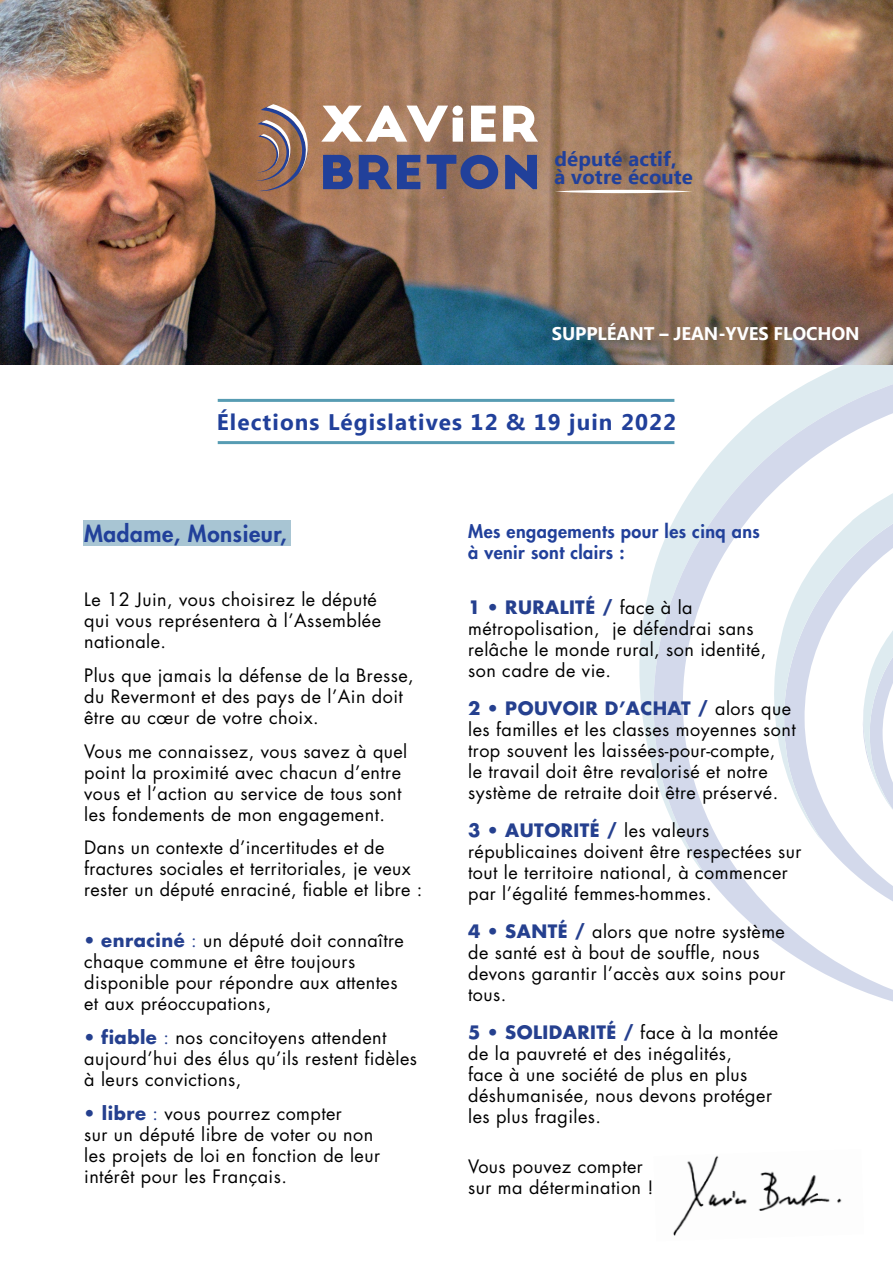
<style>
.page{position:relative;width:893px;height:1263px;background:#fff}
.page>*{position:absolute;margin:0;border:0;box-sizing:border-box;transform-origin:0 0}
.t1{font:700 22.5px "Ebrima";letter-spacing:.05em;color:#21409a}
.t2{font:800 22.5px "Futura Std";letter-spacing:.025em;color:#21409a}
.t3{font:700 20.4px/18.6px "Ebrima";letter-spacing:.005em;color:#21409a}
.t4{font:700 18.3px "Ebrima";letter-spacing:-.005em;color:#fff}
.t5{font:18px/21px "Futura Std";letter-spacing:.025em;color:#000}
.t6{font:800 18px/21px "Futura Std";letter-spacing:.025em;color:#21409a}
.s1{color:#25408f}
.s2{font-weight:700;color:#25408f}
</style>
<div class="page">
<img style="left:673px;top:1155px;width:169px;height:81px">
<svg style="left:635px;top:398px;width:16px;height:362px"></svg>
<svg style="left:651px;top:365px;width:242px;height:637px"></svg>
<svg style="left:782px;top:840px;width:111px;height:101px"></svg>
<svg style="left:771px;top:465px;width:122px;height:375px"></svg>
<svg style="left:861px;top:574px;width:32px;height:300px"></svg>
<hr style="left:218px;top:399px;width:456px;height:3px;background:#579cb3">
<hr style="left:218px;top:441px;width:456px;height:3px;background:#579cb3">
<img style="left:0;top:0;width:893px;height:365px">
<svg style="left:323px;top:155px;width:214px;height:34px;background:#565882"></svg>
<svg style="left:321px;top:106px;width:217px;height:36px"></svg>
<svg style="left:555px;top:190px;width:138px;height:3px"></svg>
<svg style="left:255px;top:104px;width:53px;height:88px;background:#9b786a"></svg>
<div style="left:83px;top:520px;width:208px;height:26px;background:#a8c5d3"></div>
<p class="t3" style="left:555px;top:150px;width:140px">député actif,<br>à votre écoute</p>
<p class="t4" style="left:552px;top:320px;width:309px">SUPPLÉANT – JEAN-YVES FLOCHON</p>
<p class="t1" style="left:217px;top:405px;width:461px">Élections Législatives 12 &amp; 19 juin 2022</p>
<p class="t2" style="left:84px;top:519px;width:204px">Madame, Monsieur,</p>
<p class="t5" style="left:84px;top:589px;width:298px">Le 12 Juin, vous choisirez le député qui vous représentera à l’Assemblée nationale.</p>
<p class="t5" style="left:84px;top:665px;width:331px">Plus que jamais la défense de la Bresse, du Revermont et des pays de l’Ain doit être au cœur de votre choix.</p>
<p class="t5" style="left:84px;top:741px;width:325px">Vous me connaissez, vous savez à quel point la proximité avec chacun d’entre vous et l’action au service de tous sont les fondements de mon engagement.</p>
<p class="t5" style="left:84px;top:837px;width:340px">Dans un contexte d’incertitudes et de fractures sociales et territoriales, je veux rester un député enraciné, fiable et libre :</p>
<p class="t5" style="left:84px;top:930px;width:321px"><span class="s1">•</span> <span class="s2">enraciné</span> <span class="s1">:</span> un député doit connaître chaque commune et être toujours disponible pour répondre aux attentes et aux préoccupations,</p>
<p class="t5" style="left:84px;top:1027px;width:334px"><span class="s1">•</span> <span class="s2">fiable</span> <span class="s1">:</span> nos concitoyens attendent aujourd’hui des élus qu’ils restent fidèles à leurs convictions,</p>
<p class="t5" style="left:84px;top:1103px;width:297px"><span class="s1">•</span> <span class="s2">libre</span> <span class="s1">:</span> vous pourrez compter<br>sur un député libre de voter ou non les projets de loi en fonction de leur intérêt pour les Français.</p>
<p class="t6" style="left:468px;top:521px;width:293px">Mes engagements pour les cinq ans à venir sont clairs :</p>
<p class="t5" style="left:468px;top:597px;width:300px"><span class="s2">1</span> <span class="s1">•</span> <span class="s2">RURALITÉ /</span> face à la métropolisation, je défendrai sans relâche le monde rural, son identité, son cadre de vie.</p>
<p class="t5" style="left:468px;top:698px;width:329px"><span class="s2">2</span> <span class="s1">•</span> <span class="s2">POUVOIR D’ACHAT /</span> alors que les familles et les classes moyennes sont trop souvent les laissées-pour-compte,<br>le travail doit être revalorisé et notre système de retraite doit être préservé.</p>
<p class="t5" style="left:468px;top:820px;width:335px"><span class="s2">3</span> <span class="s1">•</span> <span class="s2">AUTORITÉ /</span> les valeurs républicaines doivent être respectées sur tout le territoire national, à commencer par l’égalité femmes-hommes.</p>
<p class="t5" style="left:468px;top:921px;width:319px"><span class="s2">4</span> <span class="s1">•</span> <span class="s2">SANTÉ /</span> alors que notre système de santé est à bout de souffle, nous devons garantir l’accès aux soins pour tous.</p>
<p class="t5" style="left:468px;top:1022px;width:312px"><span class="s2">5</span> <span class="s1">•</span> <span class="s2">SOLIDARITÉ /</span> face à la montée de la pauvreté et des inégalités,<br>face à une société de plus en plus déshumanisée, nous devons protéger les plus fragiles.</p>
<p class="t5" style="left:468px;top:1156px;width:187px">Vous pouvez compter sur ma détermination !</p>
</div>
